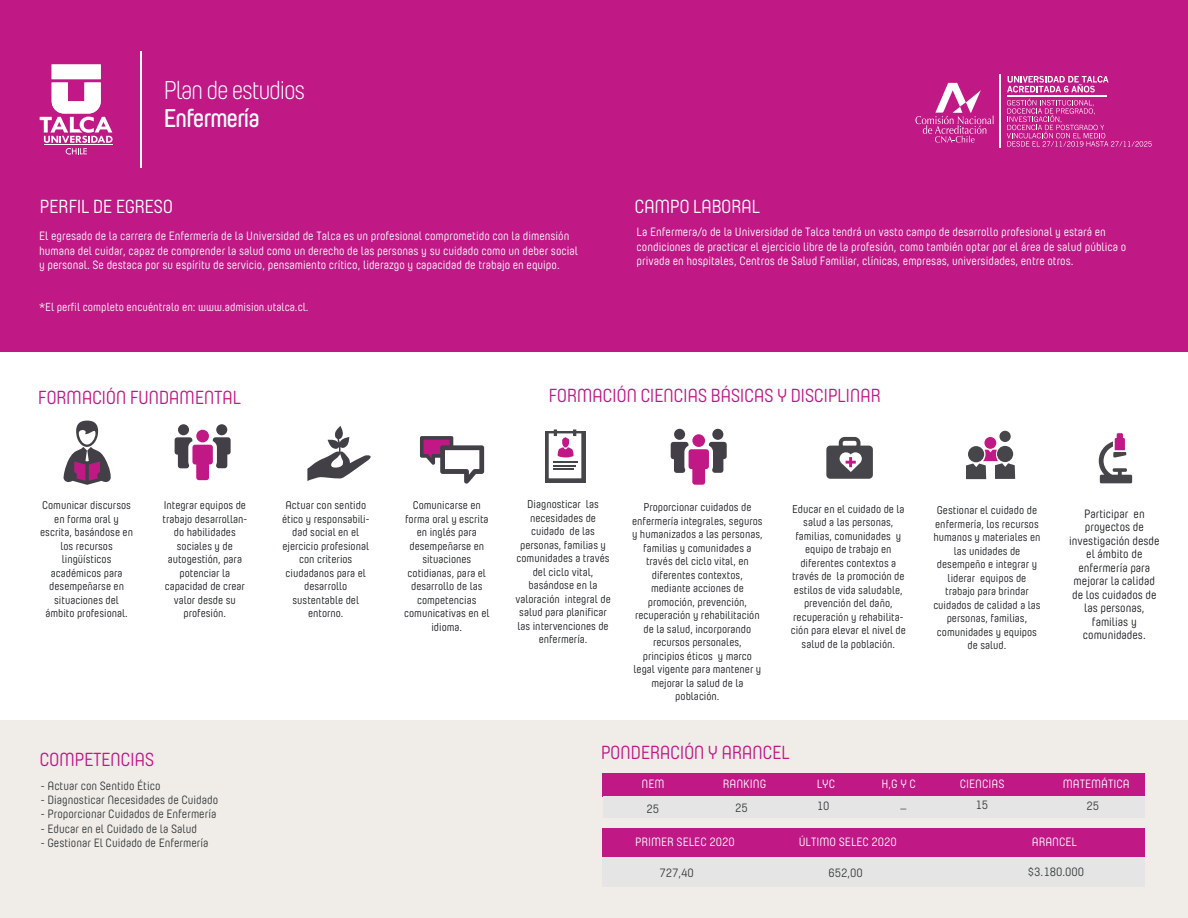
<style>
.page{position:relative;width:1188px;height:918px;background:#fff}
.page>*{position:absolute;margin:0;border:0;box-sizing:border-box;transform-origin:0 0}
.t1{font:300 25.65px "Yummo";letter-spacing:-.05em;color:#fff}
.t2{font:600 25.65px "Yummo";letter-spacing:-.05em;color:#fff}
.t3{font:18.9px "Yummo";letter-spacing:-.025em;color:#c01986}
.t4{font:18.9px "Yummo";letter-spacing:-.025em;color:#fff}
.t5{font:12px/14.4px "Yummo";color:#fff}
.t6{font:12px "Yummo";color:#333739}
.t7{font:12px/13.5px "Yummo";color:#16191b;text-align:center}
.t8{font:11.55px "Yummo";color:#fff}
.t9{font:11.25px/13.5px "Yummo";color:#16191b;text-align:center}
</style>
<div class="page">
<div style="left:0;top:5px;width:1188px;height:913px;background:#f0ede9"></div>
<div style="left:0;top:351px;width:1188px;height:369px;background:#fff"></div>
<div style="left:0;top:0;width:1188px;height:351px;background:#c01986"></div>
<div style="left:546px;top:432px;width:40px;height:51px;background:#46454a"></div>
<svg style="left:547px;top:429px;width:36px;height:50px"></svg>
<svg style="left:826px;top:437px;width:47px;height:42px"></svg>
<svg style="left:1099px;top:433px;width:33px;height:50px"></svg>
<div style="left:999px;top:431px;width:12px;height:11px;background:#46454a;border-radius:50%"></div>
<svg style="left:997px;top:446px;width:16px;height:16px"></svg>
<svg style="left:968px;top:446px;width:16px;height:16px"></svg>
<div style="left:984px;top:437px;width:12px;height:12px;background:#c01986;border-radius:50%"></div>
<svg style="left:966px;top:450px;width:49px;height:29px"></svg>
<svg style="left:64px;top:421px;width:47px;height:64px"></svg>
<div style="left:178px;top:424px;width:11px;height:11px;background:#424046;border-radius:50%"></div>
<div style="left:216px;top:424px;width:11px;height:11px;background:#424046;border-radius:50%"></div>
<svg style="left:175px;top:437px;width:56px;height:43px"></svg>
<div style="left:196px;top:430px;width:13px;height:12px;background:#c01986;border-radius:50%"></div>
<svg style="left:307px;top:426px;width:64px;height:55px"></svg>
<svg style="left:420px;top:436px;width:64px;height:48px"></svg>
<div style="left:674px;top:429px;width:11px;height:11px;background:#424046;border-radius:50%"></div>
<div style="left:712px;top:429px;width:11px;height:11px;background:#424046;border-radius:50%"></div>
<svg style="left:671px;top:442px;width:56px;height:43px"></svg>
<div style="left:692px;top:434px;width:13px;height:13px;background:#c01986;border-radius:50%"></div>
<div style="left:602px;top:773px;width:543px;height:23px;background:#c01986"></div>
<div style="left:603px;top:796px;width:541px;height:22px;background:#e4e5e4"></div>
<div style="left:602px;top:829px;width:543px;height:29px;background:#c01986"></div>
<div style="left:602px;top:857px;width:542px;height:30px;background:#e4e5e4"></div>
<hr style="left:140px;top:51px;width:2px;height:117px;background:#fff">
<svg style="left:40px;top:64px;width:73px;height:91px"></svg>
<hr style="left:44px;top:144px;width:68px;height:1px;background:#fff">
<svg style="left:1007px;top:76px;width:102px;height:16px"></svg>
<hr style="left:1007px;top:95px;width:100px;height:1px;background:#fff">
<hr style="left:999px;top:75px;width:2px;height:73px;background:#fff">
<svg style="left:1007px;top:99px;width:145px;height:48px"></svg>
<svg style="left:916px;top:83px;width:78px;height:60px"></svg>
<h1 class="t1" style="left:163px;top:74px;width:143px">Plan de estudios</h1>
<h1 class="t2" style="left:163px;top:98px;width:98px">Enfermería</h1>
<h2 class="t4" style="left:40px;top:193px;width:135px">PERFIL DE EGRESO</h2>
<h2 class="t4" style="left:634px;top:193px;width:127px">CAMPO LABORAL</h2>
<p class="t5" style="left:39px;top:228px;width:540px">El egresado de la carrera de Enfermería de la Universidad de Talca es un profesional comprometido con la dimensión humana del cuidar, capaz de comprender la salud como un derecho de las personas y su cuidado como un deber social y personal. Se destaca por su espíritu de servicio, pensamiento crítico, liderazgo y capacidad de trabajo en equipo.</p>
<p class="t8" style="left:39px;top:299px;width:271px">*El perfil completo encuéntralo en: www.admision.utalca.cl.</p>
<p class="t5" style="left:637px;top:224px;width:491px">La Enfermera/o de la Universidad de Talca tendrá un vasto campo de desarrollo profesional y estará en condiciones de practicar el ejercicio libre de la profesión, como también optar por el área de salud pública o privada en hospitales, Centros de Salud Familiar, clínicas, empresas, universidades, entre otros.</p>
<h2 class="t3" style="left:38px;top:384px;width:205px">FORMACIÓN FUNDAMENTAL</h2>
<h2 class="t3" style="left:549px;top:382px;width:334px">FORMACIÓN CIENCIAS BÁSICAS Y DISCIPLINAR</h2>
<p class="t9" style="left:40px;top:498px;width:94px">Comunicar discursos en forma oral y escrita, basándose en los recursos lingüísticos académicos para desempeñarse en situaciones del ámbito profesional.</p>
<p class="t9" style="left:163px;top:498px;width:86px">Integrar equipos de trabajo desarrollan&shy;do habilidades sociales y de autogestión, para potenciar la capacidad de crear valor desde su profesión.</p>
<p class="t9" style="left:282px;top:498px;width:89px">Actuar con sentido ético y responsabili&shy;dad social en el ejercicio profesional con criterios ciudadanos para el desarrollo sustentable del entorno.</p>
<p class="t9" style="left:404px;top:498px;width:87px">Comunicarse en forma oral y escrita en inglés para desempeñarse en situaciones cotidianas, para el desarrollo de las competencias comunicativas en el idioma.</p>
<h2 class="t3" style="left:40px;top:746px;width:116px">COMPETENCIAS</h2>
<p class="t6" style="left:41px;top:777px;width:121px">- Actuar con Sentido Ético</p>
<p class="t6" style="left:41px;top:791px;width:179px">- Diagnosticar Necesidades de Cuidado</p>
<p class="t6" style="left:41px;top:806px;width:177px">- Proporcionar Cuidados de Enfermería</p>
<p class="t6" style="left:41px;top:820px;width:158px">- Educar en el Cuidado de la Salud</p>
<p class="t6" style="left:41px;top:835px;width:169px">- Gestionar El Cuidado de Enfermería</p>
<p class="t9" style="left:515px;top:497px;width:97px">Diagnosticar las necesidades de cuidado de las personas, familias y comunidades a través del ciclo vital, basándose en la valoración integral de salud para planificar las intervenciones de enfermería.</p>
<p class="t9" style="left:632px;top:500px;width:132px">Proporcionar cuidados de enfermería integrales, seguros y humanizados a las personas, familias y comunidades a través del ciclo vital, en diferentes contextos, mediante acciones de promoción, prevención, recuperación y rehabilitación de la salud, incorporando recursos personales, principios éticos y marco legal vigente para mantener y mejorar la salud de la población.</p>
<p class="t9" style="left:791px;top:502px;width:117px">Educar en el cuidado de la salud a las personas, familias, comunidades y equipo de trabajo en diferentes contextos a través de la promoción de estilos de vida saludable, prevención del daño, recuperación y rehabilita&shy;ción para elevar el nivel de salud de la población.</p>
<p class="t7" style="left:1069px;top:506px;width:92px">Participar en proyectos de investigación desde el ámbito de enfermería para mejorar la calidad de los cuidados de las personas, familias y comunidades.</p>
<p class="t9" style="left:933px;top:503px;width:109px">Gestionar el cuidado de enfermería, los recursos humanos y materiales en las unidades de desempeño e integrar y liderar equipos de trabajo para brindar cuidados de calidad a las personas, familias, comunidades y equipos de salud.</p>
<h2 class="t3" style="left:601px;top:739px;width:191px">PONDERACIÓN Y ARANCEL</h2>
<p class="t5" style="left:642px;top:776px;width:25px">NEM</p>
<p class="t5" style="left:723px;top:776px;width:45px">RANKING</p>
<p class="t5" style="left:817px;top:776px;width:20px">LYC</p>
<p class="t5" style="left:881px;top:776px;width:36px">H,G Y C</p>
<p class="t5" style="left:960px;top:776px;width:46px">CIENCIAS</p>
<p class="t5" style="left:1063px;top:776px;width:68px">MATEMÁTICA</p>
<p class="t6" style="left:647px;top:801px;width:14px">25</p>
<p class="t6" style="left:735px;top:799px;width:14px">25</p>
<p class="t6" style="left:817px;top:797px;width:14px">10</p>
<p class="t6" style="left:901px;top:796px;width:7px">_</p>
<p class="t6" style="left:975px;top:797px;width:14px">15</p>
<p class="t6" style="left:1087px;top:797px;width:14px">25</p>
<p class="t5" style="left:635px;top:834px;width:101px">PRIMER SELEC 2020</p>
<p class="t5" style="left:799px;top:834px;width:100px">ÚLTIMO SELEC 2020</p>
<p class="t5" style="left:1032px;top:834px;width:47px">ARANCEL</p>
<p class="t6" style="left:659px;top:865px;width:36px">727,40</p>
<p class="t6" style="left:828px;top:865px;width:36px">652,00</p>
<p class="t6" style="left:1028px;top:863px;width:58px">$3.180.000</p>
</div>
